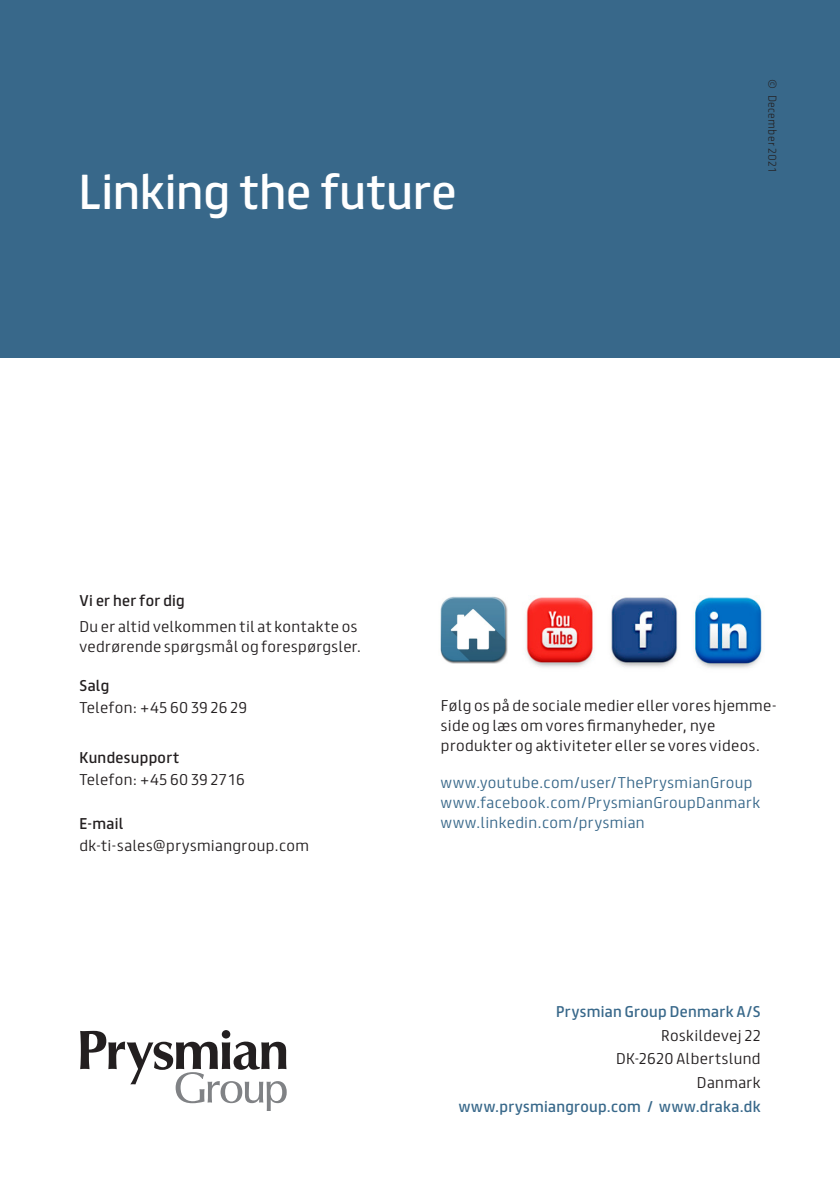
<style>
.page{position:relative;width:840px;height:1191px;background:#fff}
.page>*{position:absolute;margin:0;border:0;box-sizing:border-box;transform-origin:0 0}
.t1{font:44px "FS Truman";letter-spacing:-.005em;color:#fff}
.t2{font:300 14px/20px "FS Truman";letter-spacing:.03em;color:#231f20}
.t3{font:300 14px/20px "FS Truman";letter-spacing:.03em;color:#38688a}
.t4{font:14px "FS Truman";letter-spacing:.02em;color:#38688a}
.t5{font:14px "FS Truman";letter-spacing:.02em;color:#231f20}
.t6{font:300 12px "Klavika";letter-spacing:.03em;color:#231f20}
.s1{font-weight:400}
</style>
<div class="page">
<div style="left:0;top:0;width:839px;height:357px;background:#38688a"></div>
<img style="left:525px;top:597px;width:69px;height:71px">
<img style="left:611px;top:597px;width:67px;height:71px">
<img style="left:694px;top:597px;width:68px;height:72px">
<img style="left:440px;top:596px;width:67px;height:68px">
<svg style="left:80px;top:1030px;width:206px;height:80px"></svg>
<p class="t1" style="left:79px;top:153px;width:379px">Linking the future</p>
<p class="t6" style="left:779px;top:79px;width:94px;rotate:90deg">© December 2021</p>
<p class="t5" style="left:79px;top:589px;width:107px">Vi er her for dig</p>
<p class="t2" style="left:79px;top:615px;width:283px">Du er altid velkommen til at kontakte os vedrørende spørgsmål og forespørgsler.</p>
<p class="t2" style="left:79px;top:673px;width:169px;line-height:22px"><span class="s1">Salg<br></span>Telefon: +45 60 39 26 29</p>
<p class="t2" style="left:79px;top:745px;width:167px;line-height:22px"><span class="s1">Kundesupport<br></span>Telefon: +45 60 39 27 16</p>
<p class="t2" style="left:79px;top:811px;width:231px;line-height:22px"><span class="s1">E-mail </span>dk-ti-sales@prysmiangroup.com</p>
<p class="t2" style="left:440px;top:694px;width:337px">Følg os på de sociale medier eller vores hjemme&shy;side og læs om vores firmanyheder, nye produkter og aktiviteter eller se vores videos.</p>
<p class="t3" style="left:440px;top:771px;width:320px">www.youtube.com/user/ThePrysmianGroup www.facebook.com/PrysmianGroupDanmark www.linkedin.com/prysmian</p>
<p class="t4" style="left:556px;top:999px;width:206px">Prysmian Group Denmark A/S</p>
<p class="t2" style="left:661px;top:1024px;width:101px">Roskildevej 22</p>
<p class="t2" style="left:615px;top:1047px;width:146px">DK-2620 Albertslund</p>
<p class="t2" style="left:696px;top:1071px;width:65px">Danmark</p>
<p class="t4" style="left:458px;top:1094px;width:303px">www.prysmiangroup.com / www.draka.dk</p>
</div>
